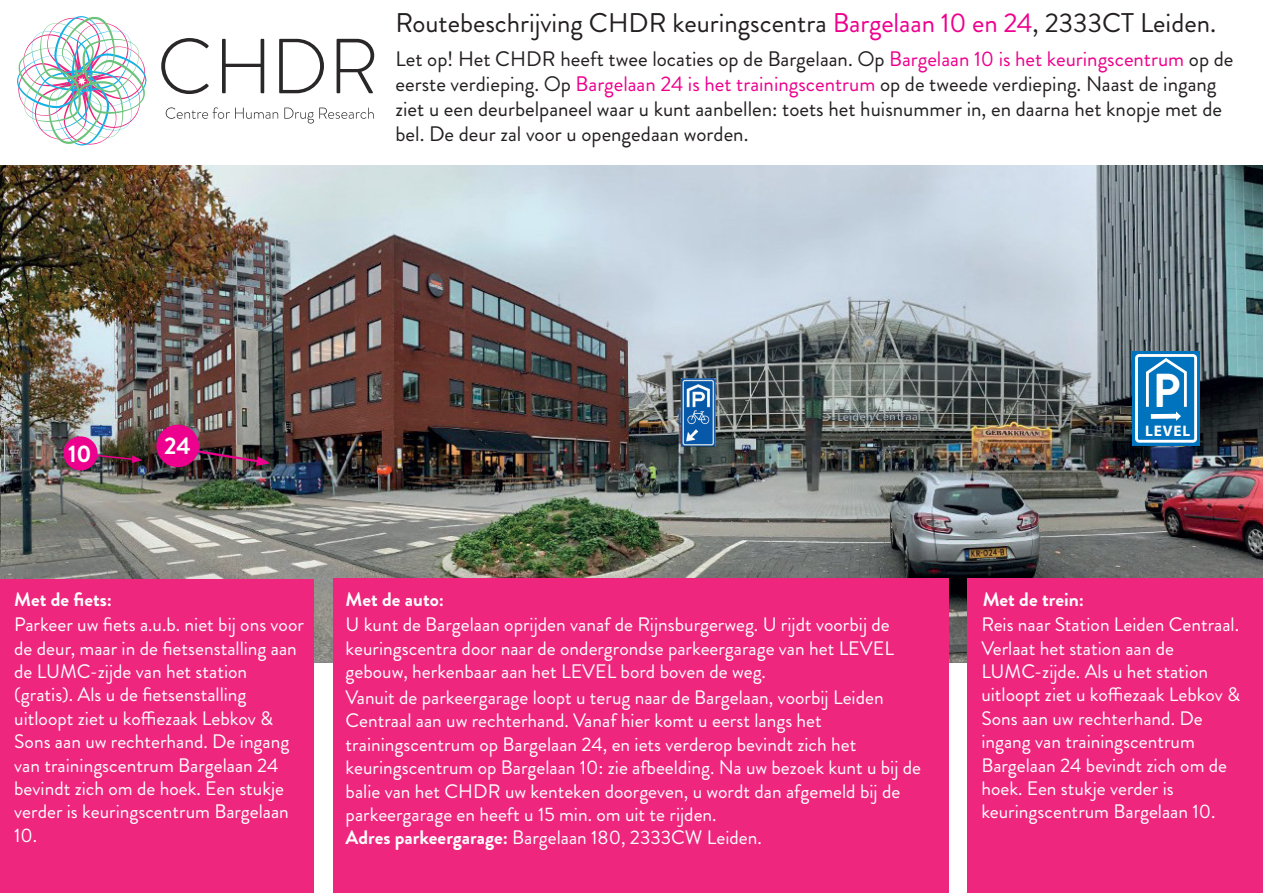
<style>
.page{position:relative;width:1263px;height:893px;background:#fff}
.page>*{position:absolute;margin:0;border:0;box-sizing:border-box;transform-origin:0 0}
.t1{font:700 47.55px "Brandon Grotesque";color:#fff}
.t2{font:27px "Brandon Grotesque";color:#231f20}
.t3{font:700 24px "Brandon Grotesque";color:#fff}
.t4{font:21px/25.2px "Brandon Grotesque";color:#231f20}
.t5{font:19.5px/23.4px "Brandon Grotesque";color:#fff}
.t6{font:700 19.5px "Brandon Grotesque";color:#fff}
.t7{font:700 15.3px "Myriad Pro";letter-spacing:.05em;color:#fff}
.s1{color:#ed008d}
.s2{font-weight:700}
</style>
<div class="page">
<img style="left:0;top:165px;width:1263px;height:498px">
<img style="left:680px;top:379px;width:36px;height:68px">
<div style="left:64px;top:436px;width:34px;height:34px;background:#ed008d;border-radius:50%"></div>
<div style="left:156px;top:425px;width:43px;height:42px;background:#ed008d;border-radius:50%"></div>
<svg style="left:191px;top:448px;width:79px;height:18px"></svg>
<svg style="left:94px;top:453px;width:48px;height:10px"></svg>
<div style="left:1132px;top:351px;width:68px;height:95px;background:#0073be"></div>
<div style="left:1135px;top:354px;width:62px;height:89px;border:3px solid #fff;border-radius:3px"></div>
<hr style="left:1146px;top:372px;width:3px;height:35px;background:#fff">
<hr style="left:1184px;top:372px;width:3px;height:35px;background:#fff">
<div style="left:1151px;top:414px;width:26px;height:5px;background:#fff"></div>
<svg style="left:1176px;top:411px;width:5px;height:10px"></svg>
<svg style="left:1143px;top:355px;width:47px;height:22px"></svg>
<svg style="left:17px;top:16px;width:129px;height:129px"></svg>
<svg style="left:161px;top:38px;width:48px;height:56px"></svg>
<svg style="left:222px;top:39px;width:42px;height:54px"></svg>
<svg style="left:279px;top:39px;width:45px;height:54px"></svg>
<svg style="left:337px;top:39px;width:37px;height:54px"></svg>
<svg style="left:166px;top:107px;width:112px;height:12px"></svg>
<svg style="left:284px;top:108px;width:90px;height:16px"></svg>
<div style="left:333px;top:578px;width:615px;height:315px;background:#ee267d"></div>
<div style="left:968px;top:578px;width:295px;height:315px;background:#ee267d"></div>
<div style="left:1px;top:579px;width:313px;height:313px;background:#ee267d"></div>
<h2 class="t2" style="left:395px;top:4px;width:822px">Routebeschrijving CHDR keuringscentra <span class="s1">Bargelaan 10 en 24</span>, 2333CT Leiden.</h2>
<p class="t4" style="left:395px;top:46px;width:839px">Let op! Het CHDR heeft twee locaties op de Bargelaan. Op <span class="s1">Bargelaan 10 is het keuringscentrum</span> op de eerste verdieping. Op <span class="s1">Bargelaan 24 is het trainingscentrum</span> op de tweede verdieping. Naast de ingang ziet u een deurbelpaneel waar u kunt aanbellen: toets het huisnummer in, en daarna het knopje met de bel. De deur zal voor u opengedaan worden.</p>
<p class="t3" style="left:68px;top:437px;width:25px">10</p>
<p class="t3" style="left:164px;top:429px;width:28px">24</p>
<p class="t6" style="left:14px;top:586px;width:99px">Met de fiets:</p>
<p class="t5" style="left:14px;top:613px;width:291px">Parkeer uw fiets a.u.b. niet bij ons voor de deur, maar in de fietsenstalling aan de LUMC-zijde van het station (gratis). Als u de fietsenstalling uitloopt ziet u koffiezaak Lebkov &amp;<br>Sons aan uw rechterhand. De ingang van trainingscentrum Bargelaan 24 bevindt zich om de hoek. Een stukje verder is keuringscentrum Bargelaan<br>10.</p>
<p class="t6" style="left:346px;top:586px;width:100px">Met de auto:</p>
<p class="t5" style="left:346px;top:613px;width:550px">U kunt de Bargelaan oprijden vanaf de Rijnsburgerweg. U rijdt voorbij de keuringscentra door naar de ondergrondse parkeergarage van het LEVEL gebouw, herkenbaar aan het LEVEL bord boven de weg.</p>
<p class="t5" style="left:346px;top:686px;width:577px">Vanuit de parkeergarage loopt u terug naar de Bargelaan, voorbij Leiden Centraal aan uw rechterhand. Vanaf hier komt u eerst langs het trainingscentrum op Bargelaan 24, en iets verderop bevindt zich het keuringscentrum op Bargelaan 10: zie afbeelding. Na uw bezoek kunt u bij de balie van het CHDR uw kenteken doorgeven, u wordt dan afgemeld bij de parkeergarage en heeft u 15 min. om uit te rijden.<br><span class="s2">Adres parkeergarage:</span> Bargelaan 180, 2333CW Leiden.</p>
<h1 class="t1" style="left:1152px;top:357px;width:30px">P</h1>
<p class="t7" style="left:1145px;top:421px;width:46px">LEVEL</p>
<p class="t6" style="left:983px;top:586px;width:103px">Met de trein:</p>
<p class="t5" style="left:981px;top:613px;width:260px">Reis naar Station Leiden Centraal.<br>Verlaat het station aan de<br>LUMC-zijde. Als u het station uitloopt ziet u koffiezaak Lebkov &amp;<br>Sons aan uw rechterhand. De ingang van trainingscentrum<br>Bargelaan 24 bevindt zich om de hoek. Een stukje verder is keuringscentrum Bargelaan 10.</p>
</div>
